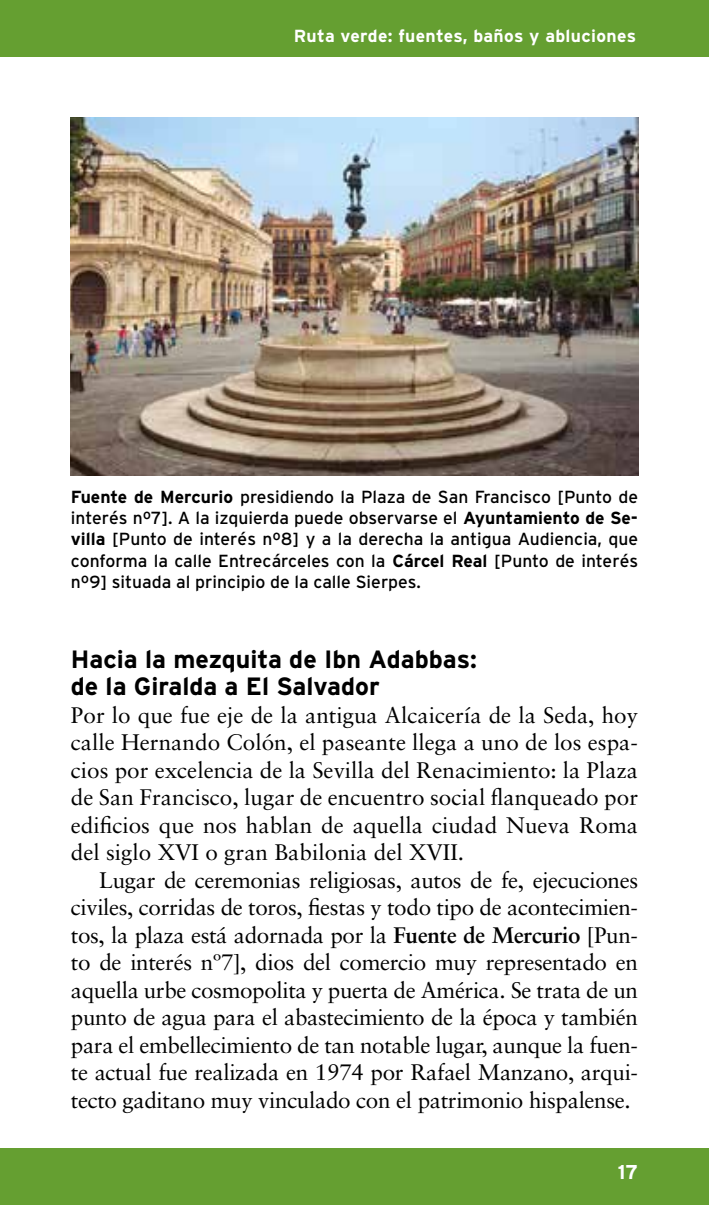
<style>
.page{position:relative;width:709px;height:1205px;background:#fff}
.page>*{position:absolute;margin:0;border:0;box-sizing:border-box;transform-origin:0 0}
.t1{font:700 25px/27.5px "Interstate";color:#000}
.t2{font:22.5px/27.5px "Sabon";letter-spacing:-.005em;color:#000;text-align:justify}
.t3{font:700 20px "Interstate";color:#fff}
.t4{font:17.5px/21.2px "Interstate";color:#000;text-align:justify}
.t5{font:700 17.5px "Interstate";letter-spacing:.02em;color:#fff}
.s1{font-weight:700}
</style>
<div class="page">
<div style="left:0;top:1148px;width:709px;height:57px;background:#659f31"></div>
<img style="left:71px;top:118px;width:567px;height:357px">
<div style="left:0;top:0;width:709px;height:57px;background:#659f31"></div>
<p class="t5" style="left:294px;top:27px;width:344px">Ruta verde: fuentes, baños y abluciones</p>
<p class="t4" style="left:71px;top:486px;width:568px"><span class="s1">Fuente de Mercurio</span> presidiendo la Plaza de San Francisco [Punto de interés nº7]. A la izquierda puede observarse el <span class="s1">Ayuntamiento de Se&shy;villa</span> [Punto de interés nº8] y a la derecha la antigua Audiencia, que conforma la calle Entrecárceles con la <span class="s1">Cárcel Real</span> [Punto de interés nº9] situada al principio de la calle Sierpes.</p>
<p class="t1" style="left:71px;top:645px;width:407px">Hacia la mezquita de Ibn Adabbas: de la Giralda a El Salvador</p>
<p class="t2" style="left:71px;top:701px;width:568px">Por lo que fue eje de la antigua Alcaicería de la Seda, hoy calle Hernando Colón, el paseante llega a uno de los espa&shy;cios por excelencia de la Sevilla del Renacimiento: la Plaza de San Francisco, lugar de encuentro social flanqueado por edificios que nos hablan de aquella ciudad Nueva Roma del siglo XVI o gran Babilonia del XVII.</p>
<p class="t2" style="left:71px;top:866px;width:568px;text-indent:28px">Lugar de ceremonias religiosas, autos de fe, ejecuciones civiles, corridas de toros, fiestas y todo tipo de acontecimien&shy;tos, la plaza está adornada por la <span class="s1">Fuente de Mercurio</span> [Pun&shy;to de interés nº7], dios del comercio muy representado en aquella urbe cosmopolita y puerta de América. Se trata de un punto de agua para el abastecimiento de la época y también para el embellecimiento de tan notable lugar, aunque la fuen&shy;te actual fue realizada en 1974 por Rafael Manzano, arqui&shy;tecto gaditano muy vinculado con el patrimonio hispalense.</p>
<p class="t3" style="left:617px;top:1160px;width:22px">17</p>
</div>
